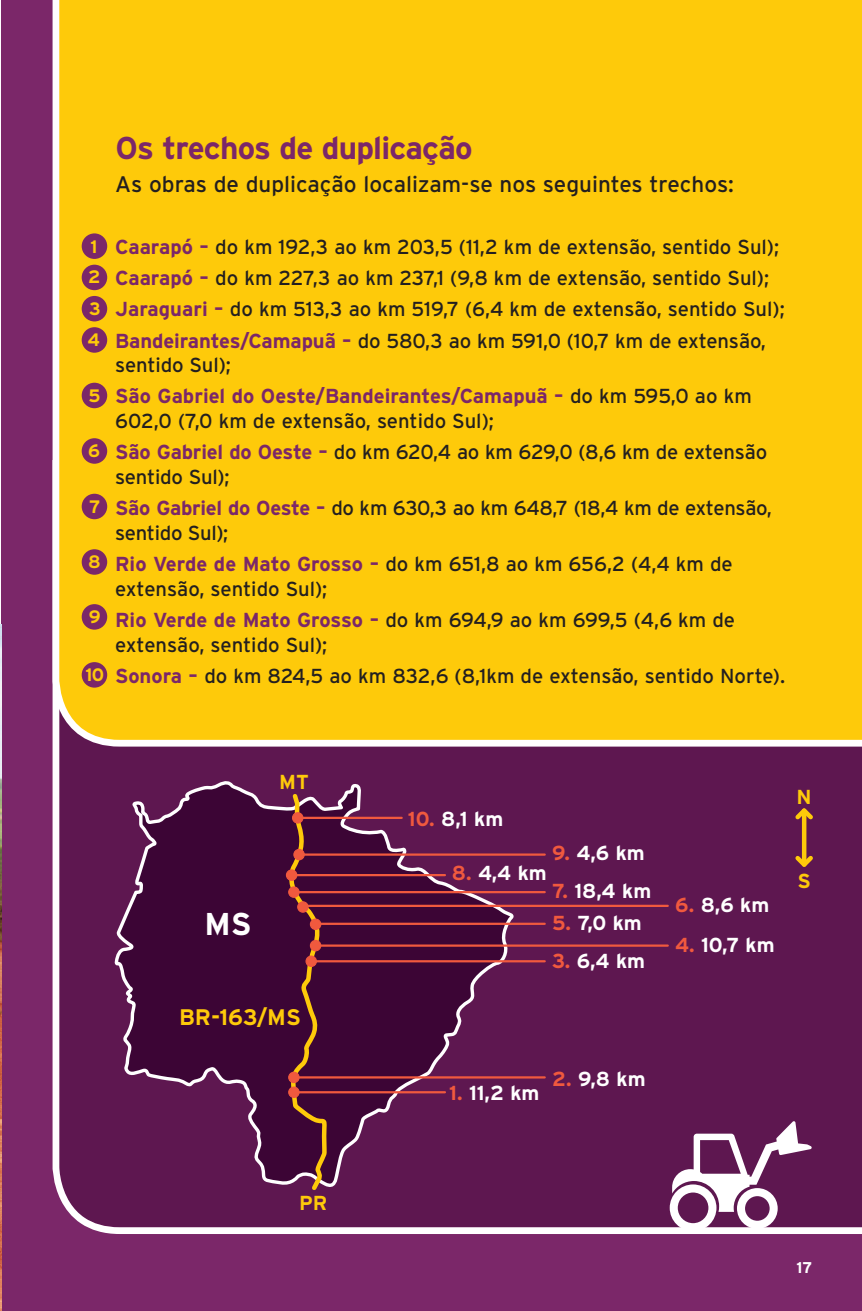
<style>
.page{position:relative;width:862px;height:1311px;background:#fff}
.page>*{position:absolute;margin:0;border:0;box-sizing:border-box;transform-origin:0 0}
.t1{font:700 31.5px "Interstate";letter-spacing:-.025em;color:#7b2769}
.t2{font:700 31.5px "Interstate";color:#fff}
.t3{font:22.5px "Interstate";color:#231f20}
.t4{font:700 22.5px "Interstate";color:#feca0a}
.t5{font:20.25px/31.1px "Interstate";letter-spacing:-.005em;color:#231f20}
.t6{font:700 20.25px "Interstate";color:#fff}
.t7{font:700 20.25px/31.1px "Interstate";color:#7b2769}
.t8{font:700 20.25px "Interstate";color:#feca0a}
.t9{font:700 18px/31.1px "Interstate";color:#feca0a}
.t10{font:700 15.53px "Interstate";color:#fff}
.s1{font-weight:700;color:#7b2769}
.s2{font-weight:400;color:#231f20}
.s3{color:#f0593e}
</style>
<div class="page">
<div style="left:2px;top:0;width:860px;height:1311px;background:#7b2769"></div>
<div style="left:53px;top:750px;width:809px;height:484px;background:#5e1750"></div>
<div style="left:52px;top:0;width:810px;height:750px;background:#feca0a"></div>
<img style="left:0;top:624px;width:2px;height:686px">
<div style="left:82px;top:233px;width:25px;height:26px;background:#7b2769;border-radius:50%"></div>
<div style="left:82px;top:265px;width:25px;height:25px;background:#7b2769;border-radius:50%"></div>
<div style="left:82px;top:296px;width:25px;height:25px;background:#7b2769;border-radius:50%"></div>
<div style="left:82px;top:327px;width:25px;height:26px;background:#7b2769;border-radius:50%"></div>
<div style="left:82px;top:383px;width:25px;height:25px;background:#7b2769;border-radius:50%"></div>
<div style="left:82px;top:438px;width:25px;height:26px;background:#7b2769;border-radius:50%"></div>
<div style="left:82px;top:494px;width:25px;height:25px;background:#7b2769;border-radius:50%"></div>
<div style="left:82px;top:549px;width:25px;height:26px;background:#7b2769;border-radius:50%"></div>
<div style="left:82px;top:604px;width:25px;height:25px;background:#7b2769;border-radius:50%"></div>
<div style="left:82px;top:662px;width:25px;height:25px;background:#7b2769;border-radius:50%"></div>
<svg style="left:114px;top:776px;width:400px;height:412px;background:#521547"></svg>
<svg style="left:289px;top:790px;width:41px;height:403px;background:#551e36"></svg>
<div style="left:289px;top:1087px;width:10px;height:10px;background:#f0593e;border-radius:50%"></div>
<div style="left:288px;top:1086px;width:12px;height:12px;border:1px solid #f0593e;border-radius:50%"></div>
<div style="left:289px;top:1072px;width:10px;height:10px;background:#f0593e;border-radius:50%"></div>
<div style="left:288px;top:1071px;width:12px;height:12px;border:1px solid #f0593e;border-radius:50%"></div>
<div style="left:306px;top:956px;width:10px;height:10px;background:#f0593e;border-radius:50%"></div>
<div style="left:305px;top:955px;width:12px;height:12px;border:1px solid #f0593e;border-radius:50%"></div>
<div style="left:310px;top:940px;width:11px;height:10px;background:#f0593e;border-radius:50%"></div>
<div style="left:310px;top:940px;width:11px;height:11px;border:1px solid #f0593e;border-radius:50%"></div>
<div style="left:310px;top:919px;width:11px;height:10px;background:#f0593e;border-radius:50%"></div>
<div style="left:310px;top:918px;width:11px;height:12px;border:1px solid #f0593e;border-radius:50%"></div>
<div style="left:298px;top:901px;width:10px;height:11px;background:#f0593e;border-radius:50%"></div>
<div style="left:297px;top:901px;width:12px;height:11px;border:1px solid #f0593e;border-radius:50%"></div>
<div style="left:289px;top:887px;width:10px;height:10px;background:#f0593e;border-radius:50%"></div>
<div style="left:288px;top:886px;width:12px;height:12px;border:1px solid #f0593e;border-radius:50%"></div>
<div style="left:286px;top:870px;width:11px;height:10px;background:#f0593e;border-radius:50%"></div>
<div style="left:286px;top:869px;width:11px;height:12px;border:1px solid #f0593e;border-radius:50%"></div>
<div style="left:294px;top:849px;width:10px;height:10px;background:#f0593e;border-radius:50%"></div>
<div style="left:293px;top:849px;width:12px;height:11px;border:1px solid #f0593e;border-radius:50%"></div>
<div style="left:292px;top:812px;width:11px;height:11px;background:#f0593e;border-radius:50%"></div>
<div style="left:292px;top:812px;width:11px;height:11px;border:1px solid #f0593e;border-radius:50%"></div>
<hr style="left:297px;top:1091px;width:148px;height:2px;background:#f0593e">
<hr style="left:297px;top:1076px;width:248px;height:2px;background:#f0593e">
<hr style="left:312px;top:960px;width:233px;height:2px;background:#f0593e">
<hr style="left:312px;top:944px;width:356px;height:2px;background:#f0593e">
<hr style="left:312px;top:922px;width:233px;height:3px;background:#f0593e">
<hr style="left:294px;top:891px;width:251px;height:2px;background:#f0593e">
<hr style="left:294px;top:874px;width:151px;height:2px;background:#f0593e">
<hr style="left:300px;top:853px;width:245px;height:2px;background:#f0593e">
<hr style="left:300px;top:816px;width:102px;height:3px;background:#f0593e">
<hr style="left:304px;top:904px;width:364px;height:3px;background:#f0593e">
<hr style="left:802px;top:810px;width:4px;height:54px;background:#feca0a">
<svg style="left:791px;top:804px;width:26px;height:19px"></svg>
<svg style="left:791px;top:851px;width:26px;height:20px"></svg>
<svg style="left:669px;top:1121px;width:142px;height:110px;background:#95668c"></svg>
<h1 class="t1" style="left:115px;top:130px;width:359px">Os trechos de duplicação</h1>
<p class="t3" style="left:115px;top:171px;width:620px">As obras de duplicação localizam-se nos seguintes trechos:</p>
<p class="t9" style="left:87px;top:230px;width:15px">1<br>2<br>3<br>4</p>
<p class="t9" style="left:88px;top:380px;width:14px">5</p>
<p class="t9" style="left:88px;top:435px;width:13px">6</p>
<p class="t9" style="left:89px;top:491px;width:13px">7</p>
<p class="t9" style="left:88px;top:546px;width:14px">8</p>
<p class="t9" style="left:89px;top:601px;width:13px">9</p>
<p class="t9" style="left:86px;top:659px;width:20px">10</p>
<p class="t5" style="left:115px;top:231px;width:671px"><span class="s1">Caarapó –</span> do km 192,3 ao km 203,5 (11,2 km de extensão, sentido Sul); <span class="s1">Caarapó –</span> do km 227,3 ao km 237,1 (9,8 km de extensão, sentido Sul); <span class="s1">Jaraguari –</span> do km 513,3 ao km 519,7 (6,4 km de extensão, sentido Sul); <span class="s1">Bandeirantes/Camapuã –</span> do 580,3 ao km 591,0 (10,7 km de extensão,</p>
<p class="t7" style="left:115px;top:349px;width:638px"><span class="s2">sentido Sul);<br></span>São Gabriel do Oeste/Bandeirantes/Camapuã – <span class="s2">do km 595,0 ao km</span></p>
<p class="t5" style="left:115px;top:405px;width:653px">602,0 (7,0 km de extensão, sentido Sul);<br><span class="s1">São Gabriel do Oeste –</span> do km 620,4 ao km 629,0 (8,6 km de extensão</p>
<p class="t5" style="left:115px;top:461px;width:658px">sentido Sul);<br><span class="s1">São Gabriel do Oeste –</span> do km 630,3 ao km 648,7 (18,4 km de extensão,</p>
<p class="t5" style="left:115px;top:517px;width:619px">sentido Sul);<br><span class="s1">Rio Verde de Mato Grosso –</span> do km 651,8 ao km 656,2 (4,4 km de</p>
<p class="t5" style="left:115px;top:573px;width:621px">extensão, sentido Sul);<br><span class="s1">Rio Verde de Mato Grosso –</span> do km 694,9 ao km 699,5 (4,6 km de</p>
<p class="t5" style="left:115px;top:629px;width:671px">extensão, sentido Sul);<br><span class="s1">Sonora –</span> do km 824,5 ao km 832,6 (8,1km de extensão, sentido Norte).</p>
<p class="t8" style="left:279px;top:770px;width:31px">MT</p>
<h1 class="t2" style="left:204px;top:906px;width:49px">MS</h1>
<p class="t4" style="left:179px;top:1005px;width:123px">BR-163/MS</p>
<p class="t6" style="left:408px;top:807px;width:97px"><span class="s3">10.</span> 8,1 km</p>
<p class="t6" style="left:452px;top:861px;width:96px"><span class="s3">8.</span> 4,4 km</p>
<p class="t6" style="left:552px;top:842px;width:94px"><span class="s3">9.</span> 4,6 km</p>
<p class="t6" style="left:552px;top:879px;width:100px"><span class="s3">7.</span> 18,4 km</p>
<p class="t6" style="left:552px;top:912px;width:91px"><span class="s3">5.</span> 7,0 km</p>
<p class="t6" style="left:552px;top:949px;width:94px"><span class="s3">3.</span> 6,4 km</p>
<p class="t8" style="left:796px;top:785px;width:17px">N</p>
<p class="t6" style="left:675px;top:893px;width:96px"><span class="s3">6.</span> 8,6 km</p>
<p class="t6" style="left:675px;top:933px;width:101px"><span class="s3">4.</span> 10,7 km</p>
<p class="t8" style="left:797px;top:869px;width:15px">S</p>
<p class="t6" style="left:449px;top:1081px;width:92px"><span class="s3">1.</span> 11,2 km</p>
<p class="t6" style="left:552px;top:1067px;width:95px"><span class="s3">2.</span> 9,8 km</p>
<p class="t8" style="left:299px;top:1191px;width:30px">PR</p>
<p class="t10" style="left:796px;top:1258px;width:17px">17</p>
</div>
